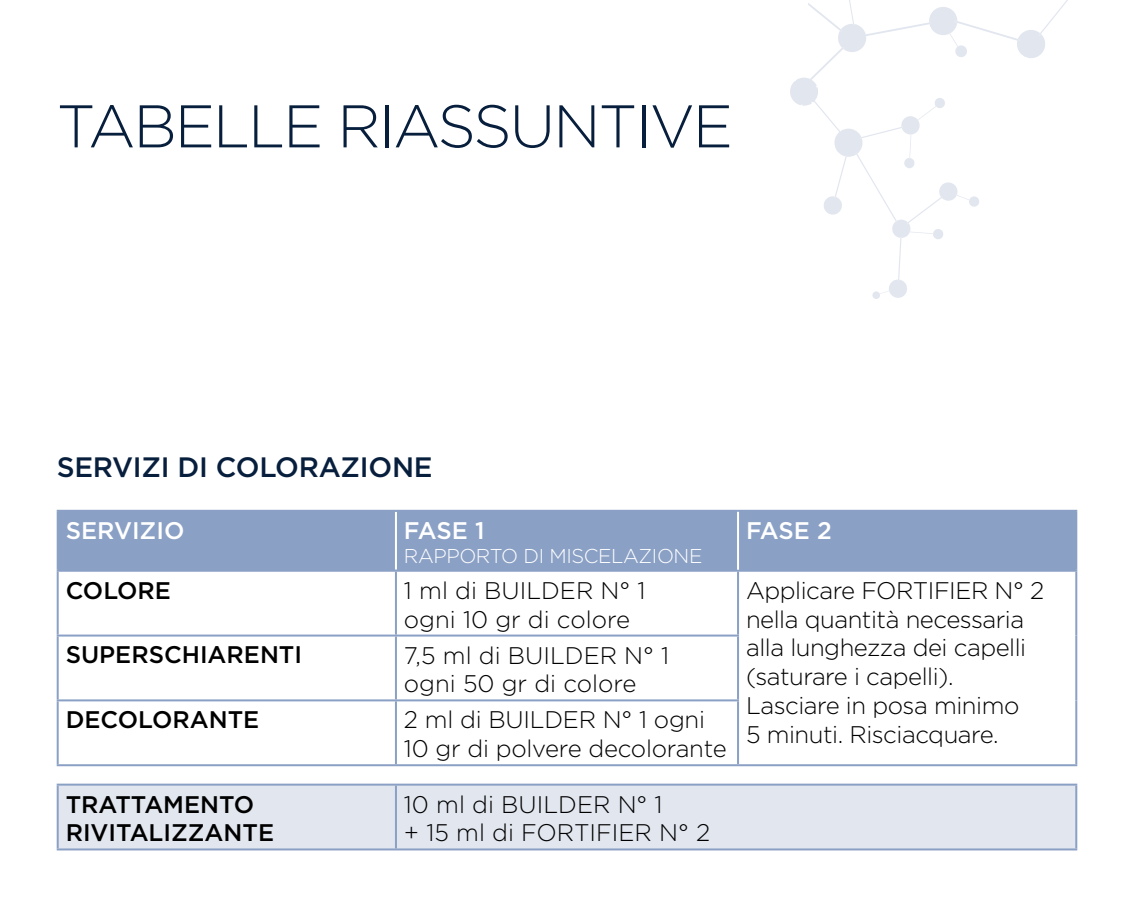
<style>
.page{position:relative;width:1134px;height:908px;background:#fff}
.page>*{position:absolute;margin:0;border:0;box-sizing:border-box;transform-origin:0 0}
.t1{font:300 60px "Gotham HTF";letter-spacing:-.035em;color:#071f3d}
.t2{font:500 28px "Gotham HTF";letter-spacing:-.01em;color:#071f3d}
.t3{font:300 24px/28.8px "Gotham HTF";letter-spacing:-.02em;color:#000}
.t4{font:300 24px/28.8px "Gotham HTF";color:#000}
.t5{font:500 24px/28.8px "Gotham HTF";color:#000}
.t6{font:500 24px "Gotham HTF";color:#fff}
.t7{font:300 20px "Gotham HTF";letter-spacing:-.02em;color:#fff}
</style>
<div class="page">
<div style="left:59px;top:511px;width:1016px;height:58px;background:#8aa0c5"></div>
<hr style="left:57px;top:571px;width:2px;height:63px;background:#8aa0c5">
<hr style="left:395px;top:571px;width:2px;height:63px;background:#8aa0c5">
<hr style="left:737px;top:571px;width:2px;height:63px;background:#8aa0c5">
<hr style="left:1075px;top:571px;width:2px;height:64px;background:#8aa0c5">
<hr style="left:57px;top:634px;width:339px;height:2px;background:#8aa0c5">
<hr style="left:57px;top:636px;width:2px;height:63px;background:#8aa0c5">
<hr style="left:396px;top:634px;width:343px;height:2px;background:#8aa0c5">
<hr style="left:395px;top:636px;width:2px;height:63px;background:#8aa0c5">
<hr style="left:737px;top:636px;width:2px;height:63px;background:#8aa0c5">
<hr style="left:1075px;top:635px;width:2px;height:65px;background:#8aa0c5">
<hr style="left:57px;top:699px;width:339px;height:2px;background:#8aa0c5">
<hr style="left:57px;top:701px;width:2px;height:62px;background:#8aa0c5">
<hr style="left:396px;top:699px;width:343px;height:2px;background:#8aa0c5">
<hr style="left:395px;top:701px;width:2px;height:62px;background:#8aa0c5">
<hr style="left:737px;top:701px;width:2px;height:62px;background:#8aa0c5">
<hr style="left:1075px;top:700px;width:2px;height:63px;background:#8aa0c5">
<hr style="left:57px;top:763px;width:339px;height:2px;background:#8aa0c5">
<hr style="left:396px;top:763px;width:342px;height:2px;background:#8aa0c5">
<hr style="left:738px;top:763px;width:339px;height:2px;background:#8aa0c5">
<hr style="left:395px;top:511px;width:2px;height:58px;background:#fff">
<hr style="left:57px;top:509px;width:339px;height:2px;background:#8aa0c5">
<hr style="left:57px;top:511px;width:2px;height:58px;background:#8aa0c5">
<hr style="left:396px;top:509px;width:342px;height:2px;background:#8aa0c5">
<hr style="left:738px;top:509px;width:339px;height:2px;background:#8aa0c5">
<hr style="left:1075px;top:511px;width:2px;height:58px;background:#8aa0c5">
<hr style="left:57px;top:569px;width:339px;height:2px;background:#8aa0c5">
<hr style="left:396px;top:569px;width:342px;height:2px;background:#8aa0c5">
<hr style="left:738px;top:569px;width:339px;height:2px;background:#8aa0c5">
<hr style="left:737px;top:511px;width:2px;height:58px;background:#fff">
<div style="left:59px;top:785px;width:1016px;height:63px;background:#e2e6ef"></div>
<hr style="left:57px;top:783px;width:339px;height:2px;background:#8aa0c5">
<hr style="left:57px;top:785px;width:2px;height:63px;background:#8aa0c5">
<hr style="left:396px;top:783px;width:681px;height:2px;background:#8aa0c5">
<hr style="left:395px;top:785px;width:2px;height:63px;background:#8aa0c5">
<hr style="left:1075px;top:785px;width:2px;height:63px;background:#8aa0c5">
<hr style="left:57px;top:848px;width:339px;height:2px;background:#8aa0c5">
<hr style="left:396px;top:848px;width:681px;height:2px;background:#8aa0c5">
<svg style="left:790px;top:0;width:278px;height:299px"></svg>
<h1 class="t1" style="left:57px;top:93px;width:678px">TABELLE RIASSUNTIVE</h1>
<p class="t2" style="left:57px;top:451px;width:377px">SERVIZI DI COLORAZIONE</p>
<p class="t6" style="left:66px;top:516px;width:120px">SERVIZIO</p>
<p class="t6" style="left:404px;top:516px;width:82px">FASE 1</p>
<p class="t7" style="left:404px;top:544px;width:300px">RAPPORTO DI MISCELAZIONE</p>
<p class="t6" style="left:746px;top:516px;width:87px">FASE 2</p>
<p class="t5" style="left:66px;top:575px;width:107px">COLORE</p>
<p class="t4" style="left:404px;top:575px;width:243px">1 ml di BUILDER N° 1 ogni 10 gr di colore</p>
<p class="t3" style="left:746px;top:575px;width:300px">Applicare FORTIFIER N° 2 nella quantità necessaria alla lunghezza dei capelli (saturare i capelli).<br>Lasciare in posa minimo<br>5 minuti. Risciacquare.</p>
<p class="t5" style="left:66px;top:639px;width:238px">SUPERSCHIARENTI</p>
<p class="t4" style="left:404px;top:640px;width:267px">7,5 ml di BUILDER N° 1 ogni 50 gr di colore</p>
<p class="t5" style="left:66px;top:704px;width:195px">DECOLORANTE</p>
<p class="t3" style="left:404px;top:705px;width:324px">2 ml di BUILDER N° 1 ogni<br>10 gr di polvere decolorante</p>
<p class="t5" style="left:66px;top:788px;width:210px">TRATTAMENTO<br>RIVITALIZZANTE</p>
<p class="t4" style="left:404px;top:789px;width:308px">10 ml di BUILDER N° 1<br>+ 15 ml di FORTIFIER N° 2</p>
</div>
